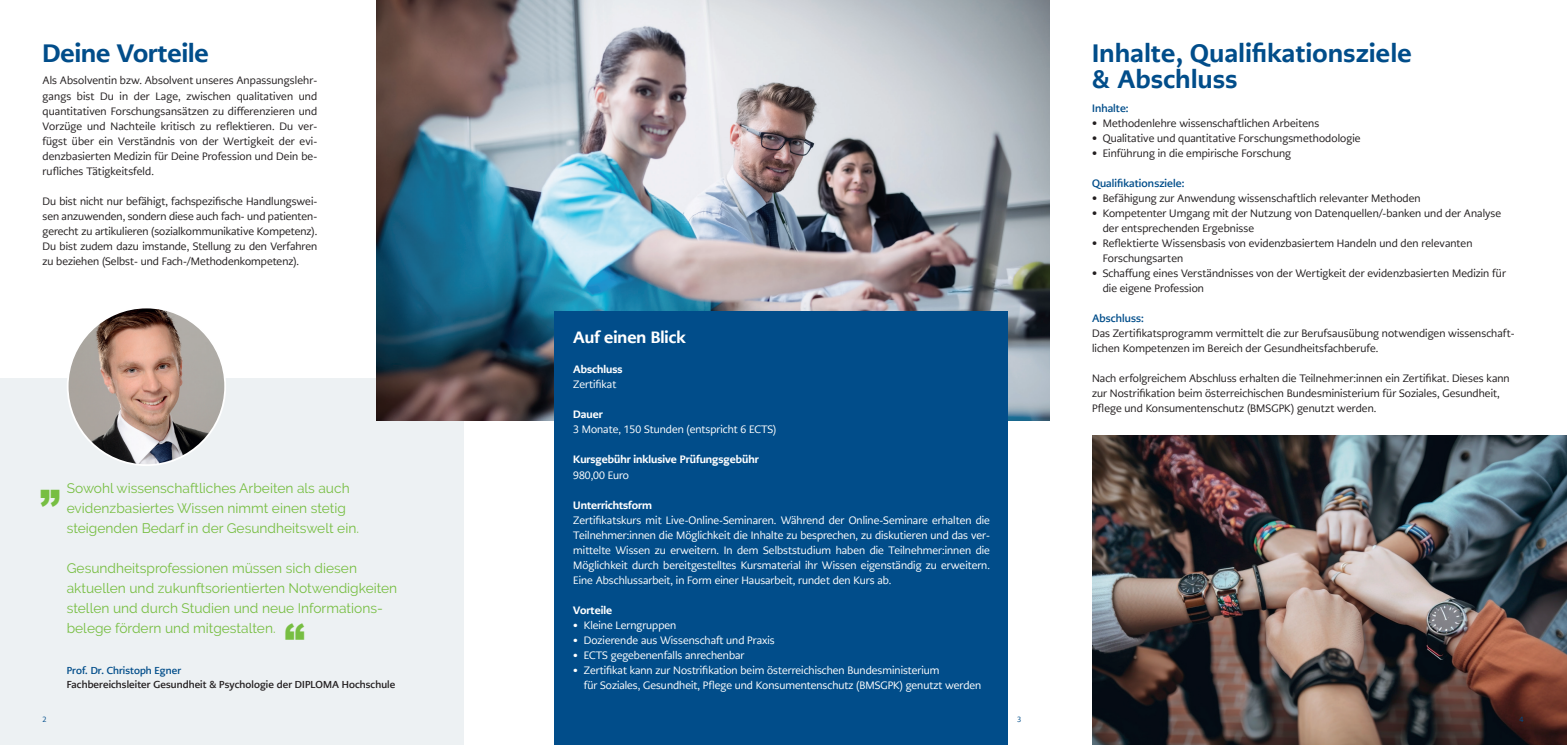
<style>
.page{position:relative;width:1567px;height:745px;background:#fff}
.page>*{position:absolute;margin:0;border:0;box-sizing:border-box;transform-origin:0 0}
.t1{font:900 40.5px "Arial";color:#77be42}
.t2{font:800 25px/26.2px "PMN Caecilia Sans Head";letter-spacing:.02em;color:#014d8a}
.t3{font:800 25px "PMN Caecilia Sans Head";color:#014d8a}
.t4{font:800 16.25px "PMN Caecilia Sans Head";color:#fff}
.t5{font:13.75px/20px "Raleway";color:#77be42}
.t6{font:10.62px/15px "PMN Caecilia Sans Head";letter-spacing:.005em;color:#231f20}
.t7{font:10.62px/15px "PMN Caecilia Sans Head";color:#fff;text-align:justify}
.t8{font:800 10.62px "PMN Caecilia Sans Head";color:#fff}
.t9{font:700 10.62px "PMN Caecilia Sans Head";letter-spacing:.01em;color:#014d8a}
.t10{font:700 10px "PMN Caecilia Sans Head";letter-spacing:.01em;color:#231f20}
.t11{font:700 10px "PMN Caecilia Sans Head";letter-spacing:.01em;color:#014d8a}
.t12{font:7.5px "PMN Caecilia Sans Head";color:#014d8a}
.s1{font-size:10px}
</style>
<div class="page">
<div style="left:0;top:378px;width:463px;height:366px;background:#edf1f3"></div>
<img style="left:1092px;top:435px;width:474px;height:309px">
<img style="left:376px;top:0;width:673px;height:420px">
<div style="left:554px;top:311px;width:453px;height:433px;background:#014d8a"></div>
<img style="left:68px;top:307px;width:157px;height:158px;border-radius:79px">
<h2 class="t3" style="left:43px;top:36px;width:167px">Deine Vorteile</h2>
<p class="t6" style="left:43px;top:73px;width:276px;text-align:justify">Als Absolventin bzw. Absolvent unseres Anpassungslehr&shy;gangs bist Du in der Lage, zwischen qualitativen und quantitativen Forschungsansätzen zu differenzieren und Vorzüge und Nachteile kritisch zu reflektieren. Du ver&shy;fügst über ein Verständnis von der Wertigkeit der evi&shy;denzbasierten Medizin für Deine Profession und Dein be&shy;rufliches Tätigkeitsfeld.</p>
<p class="t6" style="left:43px;top:193px;width:276px;text-align:justify">Du bist nicht nur befähigt, fachspezifische Handlungswei&shy;sen anzuwenden, sondern diese auch fach- und patienten&shy;gerecht zu artikulieren (sozialkommunikative Kompetenz).<br>Du bist zudem dazu imstande, Stellung zu den Verfahren zu beziehen (Selbst- und Fach-/Methodenkompetenz).</p>
<p class="t5" style="left:67px;top:477px;width:294px">Sowohl wissenschaftliches Arbeiten als auch evidenzbasiertes Wissen nimmt einen stetig steigenden Bedarf in der Gesundheitswelt ein.</p>
<p class="t5" style="left:67px;top:557px;width:332px">Gesundheitsprofessionen müssen sich diesen aktuellen und zukunftsorientierten Notwendigkeiten stellen und durch Studien und neue Informations&shy;belege fördern und mitgestalten.</p>
<h1 class="t1" style="left:40px;top:454px;width:22px">„</h1>
<h1 class="t1" style="left:284px;top:609px;width:22px">“</h1>
<p class="t11" style="left:67px;top:663px;width:116px">Prof. Dr. Christoph Egner</p>
<p class="t10" style="left:67px;top:677px;width:330px">Fachbereichsleiter Gesundheit &amp; Psychologie der DIPLOMA Hochschule</p>
<h3 class="t4" style="left:573px;top:326px;width:114px">Auf einen Blick</h3>
<p class="t8" style="left:573px;top:362px;width:51px">Abschluss</p>
<p class="t7" style="left:573px;top:377px;width:45px">Zertifikat</p>
<p class="t8" style="left:573px;top:407px;width:31px">Dauer</p>
<p class="t7" style="left:573px;top:422px;width:205px">3 Monate, 150 Stunden (entspricht 6 ECTS)</p>
<p class="t8" style="left:573px;top:452px;width:187px">Kursgebühr inklusive Prüfungsgebühr</p>
<p class="t7" style="left:573px;top:467px;width:57px">980,00 Euro</p>
<p class="t8" style="left:573px;top:497px;width:80px">Unterrichtsform</p>
<p class="t7" style="left:573px;top:512px;width:418px">Zertifikatskurs mit Live-Online-Seminaren. Während der Online-Seminare erhalten die Teilnehmer:innen die Möglichkeit die Inhalte zu besprechen, zu diskutieren und das ver&shy;mittelte Wissen zu erweitern. In dem Selbststudium haben die Teilnehmer:innen die Möglichkeit durch bereitgestelltes Kursmaterial ihr Wissen eigenständig zu erweitern.<br>Eine Abschlussarbeit, in Form einer Hausarbeit, rundet den Kurs ab.</p>
<p class="t8" style="left:573px;top:602px;width:40px">Vorteile</p>
<p class="t7" style="left:573px;top:617px;width:104px"><span class="s1">•</span> Kleine Lerngruppen</p>
<p class="t7" style="left:573px;top:632px;width:203px"><span class="s1">•</span> Dozierende aus Wissenschaft und Praxis</p>
<p class="t7" style="left:573px;top:647px;width:173px"><span class="s1">•</span> ECTS gegebenenfalls anrechenbar</p>
<p class="t7" style="left:584px;top:662px;width:399px;text-indent:-11px"><span class="s1">•</span> Zertifikat kann zur Nostrifikation beim österreichischen Bundesministerium<br>für Soziales, Gesundheit, Pflege und Konsumentenschutz (BMSGPK) genutzt werden</p>
<h2 class="t2" style="left:1091px;top:40px;width:321px">Inhalte, Qualifikationsziele &amp; Abschluss</h2>
<p class="t9" style="left:1091px;top:101px;width:38px">Inhalte:</p>
<p class="t6" style="left:1091px;top:115px;width:229px">• Methodenlehre wissenschaftlichen Arbeitens</p>
<p class="t6" style="left:1091px;top:130px;width:270px">• Qualitative und quantitative Forschungsmethodologie</p>
<p class="t6" style="left:1091px;top:145px;width:200px">• Einführung in die empirische Forschung</p>
<p class="t9" style="left:1091px;top:176px;width:94px">Qualifikationsziele:</p>
<p class="t6" style="left:1091px;top:190px;width:330px">• Befähigung zur Anwendung wissenschaftlich relevanter Methoden</p>
<p class="t6" style="left:1102px;top:205px;width:400px;text-indent:-11px">• Kompetenter Umgang mit der Nutzung von Datenquellen/-banken und der Analyse der entsprechenden Ergebnisse</p>
<p class="t6" style="left:1102px;top:235px;width:371px;text-indent:-11px">• Reflektierte Wissensbasis von evidenzbasiertem Handeln und den relevanten<br>Forschungsarten</p>
<p class="t6" style="left:1102px;top:265px;width:404px;text-indent:-11px">• Schaffung eines Verständnisses von der Wertigkeit der evidenzbasierten Medizin für die eigene Profession</p>
<p class="t9" style="left:1091px;top:311px;width:53px">Abschluss:</p>
<p class="t6" style="left:1091px;top:325px;width:424px">Das Zertifikatsprogramm vermittelt die zur Berufsausübung notwendigen wissenschaft&shy;lichen Kompetenzen im Bereich der Gesundheitsfachberufe.</p>
<p class="t6" style="left:1091px;top:370px;width:419px">Nach erfolgreichem Abschluss erhalten die Teilnehmer:innen ein Zertifikat. Dieses kann zur Nostrifikation beim österreichischen Bundesministerium für Soziales, Gesundheit,<br>Pflege und Konsumentenschutz (BMSGPK) genutzt werden.</p>
<p class="t12" style="left:43px;top:714px;width:6px">2</p>
<p class="t12" style="left:1017px;top:714px;width:6px">3</p>
<p class="t12" style="left:1519px;top:714px;width:6px">4</p>
</div>
